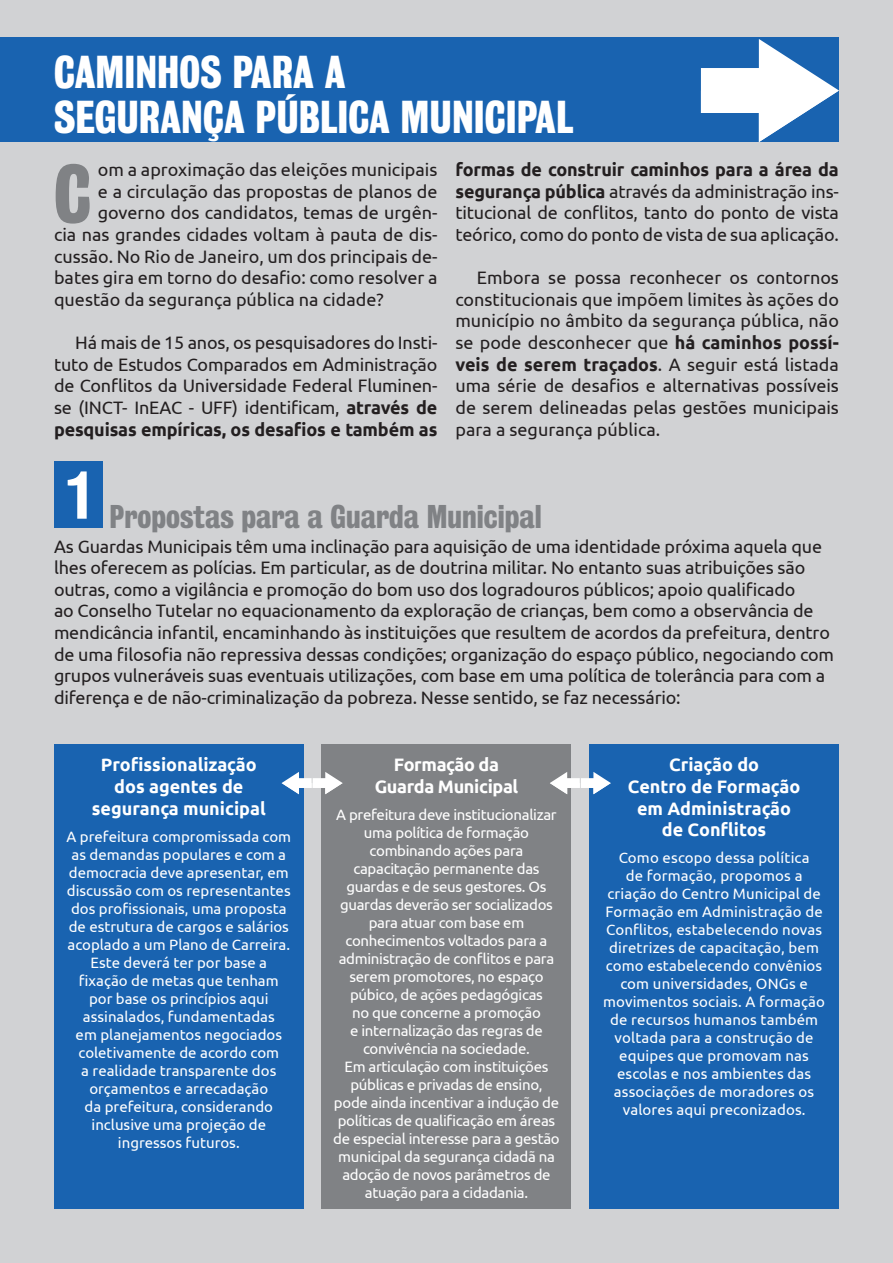
<style>
.page{position:relative;width:893px;height:1263px;background:#d1d2d4}
.page>*{position:absolute;margin:0;border:0;box-sizing:border-box;transform-origin:0 0}
.t1{font:700 75px "Bureau Grot Condensed";color:#808285}
.t2{font:700 61.5px "Bureau Grot Condensed";color:#fff}
.t3{font:700 42px/45px "Bureau Grot Condensed";color:#fff}
.t4{font:700 30px "Bureau Grot Condensed";color:#808285}
.t5{font:18px/21.6px "Ubuntu";letter-spacing:-.01em;color:#231f20;text-align:justify}
.t6{font:700 18px/21.6px "Ubuntu";color:#fff;text-align:center}
.t7{font:700 18px/21.6px "Ubuntu";letter-spacing:-.02em;color:#fff;text-align:center}
.t8{font:15px/18px "Ubuntu";color:#fff;text-align:center}
.t9{font:15px/18px "Ubuntu";letter-spacing:-.02em;color:#fff;text-align:center}
.s1{font-weight:700}
</style>
<div class="page">
<div style="left:0;top:38px;width:839px;height:104px;background:#1963b0"></div>
<div style="left:54px;top:462px;width:48px;height:66px;background:#1963b0"></div>
<div style="left:54px;top:744px;width:250px;height:465px;background:#1963b0"></div>
<div style="left:322px;top:744px;width:249px;height:465px;background:#808285"></div>
<div style="left:589px;top:744px;width:250px;height:465px;background:#1963b0"></div>
<svg style="left:701px;top:39px;width:138px;height:103px"></svg>
<svg style="left:282px;top:772px;width:61px;height:22px"></svg>
<svg style="left:550px;top:772px;width:61px;height:22px"></svg>
<h3 class="t3" style="left:54px;top:49px;width:521px">CAMINHOS PARA A<br>SEGURANÇA PÚBLICA MUNICIPAL</h3>
<h1 class="t1" style="left:54px;top:150px;width:39px">C</h1>
<p class="t5" style="left:455px;top:158px;width:385px"><span class="s1">formas de construir caminhos para a área da segurança pública</span> através da administração ins&shy;titucional de conflitos, tanto do ponto de vista teórico, como do ponto de vista de sua aplicação.</p>
<p class="t5" style="left:455px;top:266px;width:385px;text-indent:21px">Embora se possa reconhecer os contornos constitucionais que impõem limites às ações do município no âmbito da segurança pública, não se pode desconhecer que <span class="s1">há caminhos possí&shy;veis de serem traçados</span>. A seguir está listada uma série de desafios e alternativas possíveis de serem delineadas pelas gestões municipais para a segurança pública.</p>
<p class="t5" style="left:98px;top:158px;width:341px">om a aproximação das eleições municipais</p>
<p class="t5" style="left:98px;top:180px;width:341px">e a circulação das propostas de planos de</p>
<p class="t5" style="left:98px;top:202px;width:341px">governo dos candidatos, temas de urgên-</p>
<p class="t5" style="left:54px;top:223px;width:385px">cia nas grandes cidades voltam à pauta de dis-</p>
<p class="t5" style="left:54px;top:245px;width:385px">cussão. No Rio de Janeiro, um dos principais de-</p>
<p class="t5" style="left:54px;top:266px;width:385px">bates gira em torno do desafio: como resolver a</p>
<p class="t5" style="left:54px;top:288px;width:331px">questão da segurança pública na cidade?</p>
<p class="t5" style="left:54px;top:331px;width:385px;text-indent:21px">Há mais de 15 anos, os pesquisadores do Insti&shy;tuto de Estudos Comparados em Administração de Conflitos da Universidade Federal Fluminen&shy;se (INCT- InEAC - UFF) identificam, <span class="s1">através de pesquisas empíricas, os desafios e também as</span></p>
<h2 class="t2" style="left:66px;top:460px;width:25px">1</h2>
<h3 class="t4" style="left:109px;top:499px;width:434px">Propostas para a Guarda Municipal</h3>
<p class="t5" style="left:54px;top:535px;width:781px;text-align:left">As Guardas Municipais têm uma inclinação para aquisição de uma identidade próxima aquela que lhes oferecem as polícias. Em particular, as de doutrina militar. No entanto suas atribuições são outras, como a vigilância e promoção do bom uso dos logradouros públicos; apoio qualificado<br>ao Conselho Tutelar no equacionamento da exploração de crianças, bem como a observância de mendicância infantil, encaminhando às instituições que resultem de acordos da prefeitura, dentro de uma filosofia não repressiva dessas condições; organização do espaço público, negociando com grupos vulneráveis suas eventuais utilizações, com base em uma política de tolerância para com a diferença e de não-criminalização da pobreza. Nesse sentido, se faz necessário:</p>
<p class="t6" style="left:92px;top:754px;width:175px">Profissionalização dos agentes de segurança municipal</p>
<p class="t8" style="left:66px;top:827px;width:226px">A prefeitura compromissada com as demandas populares e com a democracia deve apresentar, em discussão com os representantes dos profissionais, uma proposta de estrutura de cargos e salários acoplado a um Plano de Carreira.<br>Este deverá ter por base a fixação de metas que tenham por base os princípios aqui assinalados, fundamentadas<br>em planejamentos negociados coletivamente de acordo com<br>a realidade transparente dos orçamentos e arrecadação<br>da prefeitura, considerando inclusive uma projeção de ingressos futuros.</p>
<p class="t7" style="left:375px;top:754px;width:145px">Formação da<br>Guarda Municipal</p>
<p class="t9" style="left:333px;top:805px;width:228px">A prefeitura deve institucionalizar uma política de formação combinando ações para capacitação permanente das guardas e de seus gestores. Os guardas deverão ser socializados para atuar com base em conhecimentos voltados para a administração de conflitos e para serem promotores, no espaço púbico, de ações pedagógicas<br>no que concerne a promoção<br>e internalização das regras de convivência na sociedade.<br>Em articulação com instituições públicas e privadas de ensino, pode ainda incentivar a indução de políticas de qualificação em áreas de especial interesse para a gestão municipal da segurança cidadã na adoção de novos parâmetros de atuação para a cidadania.</p>
<p class="t6" style="left:628px;top:754px;width:174px">Criação do<br>Centro de Formação em Administração de Conflitos</p>
<p class="t8" style="left:603px;top:848px;width:223px">Como escopo dessa política<br>de formação, propomos a criação do Centro Municipal de<br>Formação em Administração de<br>Conflitos, estabelecendo novas diretrizes de capacitação, bem como estabelecendo convênios com universidades, ONGs e movimentos sociais. A formação de recursos humanos também voltada para a construção de equipes que promovam nas escolas e nos ambientes das associações de moradores os valores aqui preconizados.</p>
</div>
